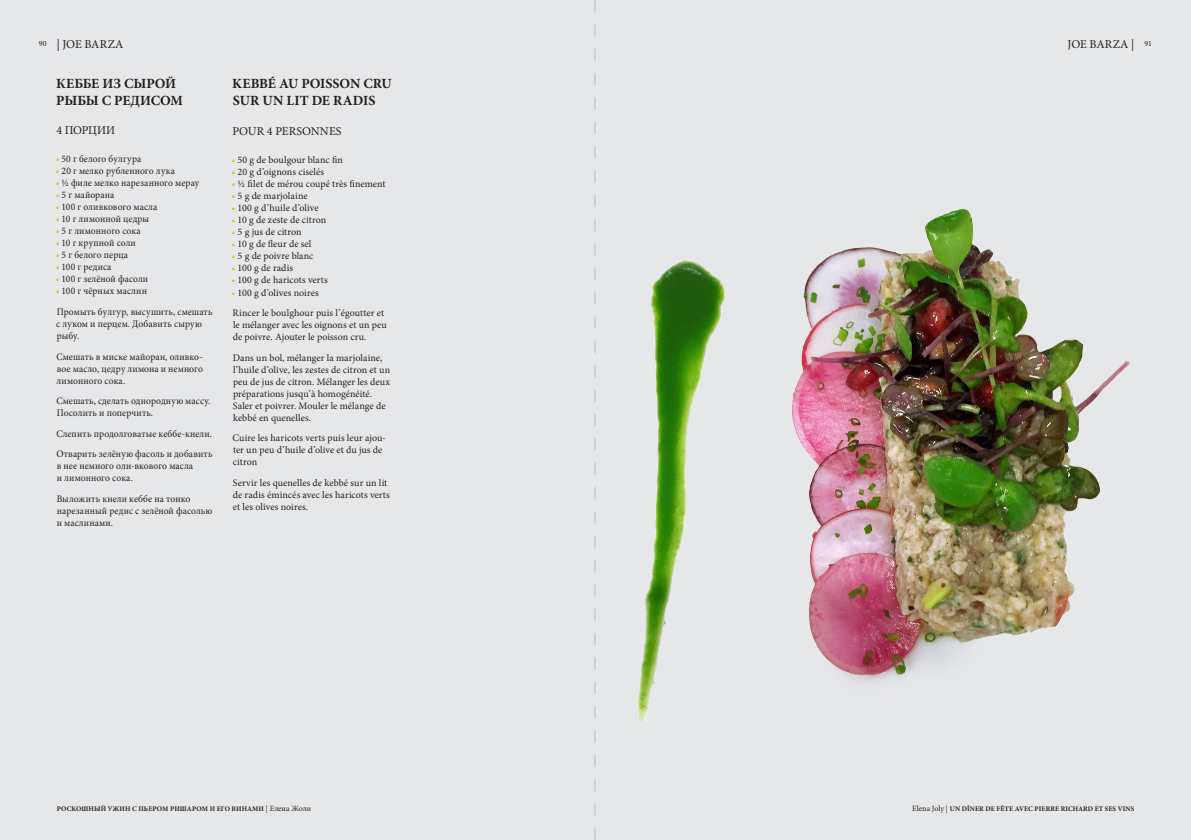
<style>
.page{position:relative;width:1191px;height:840px;background:#fff}
.page>*{position:absolute;margin:0;border:0;box-sizing:border-box;transform-origin:0 0}
.t1{font:700 14px/16.8px "Minion Pro";letter-spacing:-.005em;color:#231f20}
.t2{font:12px "Minion Pro";color:#231f20}
.t3{font:10px/12px "Minion Pro";letter-spacing:.005em;color:#231f20}
.t4{font:10px/12px "Minion Pro";letter-spacing:.005em;color:#231f20;scale:.96 1}
.t5{font:700 7px "Minion Pro";letter-spacing:.01em;color:#231f20}
.s1{color:#dec023}
.s2{font-weight:400;font-size:8px}
</style>
<div class="page">
<div style="left:0;top:0;width:595px;height:839px;background:#e6e7e9"></div>
<div style="left:595px;top:0;width:596px;height:839px;background:#e6e7e9"></div>
<img style="left:638px;top:208px;width:492px;height:514px">
<svg style="left:595px;top:0;width:1px;height:839px"></svg>
<p class="t2" style="left:39px;top:36px;width:86px"><sup>90</sup> | JOE BARZA</p>
<p class="t1" style="left:232px;top:75px;width:161px">KEBBÉ AU POISSON CRU<br>SUR UN LIT DE RADIS</p>
<p class="t1" style="left:56px;top:75px;width:128px">КЕББЕ ИЗ CЫРОЙ<br>РЫБЫ С РЕДИСОМ</p>
<p class="t2" style="left:56px;top:122px;width:60px">4 ПОРЦИИ</p>
<p class="t2" style="left:232px;top:123px;width:111px">POUR 4 PERSONNES</p>
<p class="t3" style="left:231px;top:154px;width:113px"><span class="s1">•</span> 50 g de boulgour blanc fin</p>
<p class="t3" style="left:231px;top:166px;width:94px"><span class="s1">•</span> 20 g d’oignons ciselés</p>
<p class="t3" style="left:231px;top:178px;width:155px"><span class="s1">•</span> ½ filet de mérou coupé très finement</p>
<p class="t3" style="left:231px;top:190px;width:78px"><span class="s1">•</span> 5 g de marjolaine</p>
<p class="t3" style="left:231px;top:202px;width:89px"><span class="s1">•</span> 100 g d’huile d’olive</p>
<p class="t3" style="left:231px;top:214px;width:96px"><span class="s1">•</span> 10 g de zeste de citron</p>
<p class="t3" style="left:231px;top:226px;width:72px"><span class="s1">•</span> 5 g jus de citron</p>
<p class="t3" style="left:231px;top:238px;width:81px"><span class="s1">•</span> 10 g de fleur de sel</p>
<p class="t3" style="left:231px;top:250px;width:84px"><span class="s1">•</span> 5 g de poivre blanc</p>
<p class="t3" style="left:231px;top:262px;width:63px"><span class="s1">•</span> 100 g de radis</p>
<p class="t3" style="left:231px;top:274px;width:98px"><span class="s1">•</span> 100 g de haricots verts</p>
<p class="t3" style="left:231px;top:286px;width:89px"><span class="s1">•</span> 100 g d’olives noires</p>
<p class="t3" style="left:233px;top:307px;width:156px">Rincer le boulghour puis l’égoutter et le mélanger avec les oignons et un peu de poivre. Ajouter le poisson cru.</p>
<p class="t3" style="left:233px;top:351px;width:159px">Dans un bol, mélanger la marjolaine, l’huile d’olive, les zestes de citron et un peu de jus de citron. Mélanger les deux préparations jusqu’à homogénéité.<br>Saler et poivrer. Mouler le mélange de kebbé en quenelles.</p>
<p class="t3" style="left:233px;top:432px;width:155px">Cuire les haricots verts puis leur ajou&shy;ter un peu d’huile d’olive et du jus de citron</p>
<p class="t3" style="left:233px;top:476px;width:158px">Servir les quenelles de kebbé sur un lit de radis émincés avec les haricots verts et les olives noires.</p>
<p class="t4" style="left:56px;top:153px;width:91px"><span class="s1">•</span> 50 г белого булгура</p>
<p class="t4" style="left:56px;top:165px;width:126px"><span class="s1">•</span> 20 г мелко рубленного лука</p>
<p class="t4" style="left:56px;top:177px;width:151px"><span class="s1">•</span> ½ филе мелко нарезанного мерау</p>
<p class="t4" style="left:56px;top:189px;width:63px"><span class="s1">•</span> 5 г майорана</p>
<p class="t4" style="left:56px;top:201px;width:107px"><span class="s1">•</span> 100 г оливкового масла</p>
<p class="t4" style="left:56px;top:213px;width:99px"><span class="s1">•</span> 10 г лимонной цедры</p>
<p class="t4" style="left:56px;top:225px;width:90px"><span class="s1">•</span> 5 г лимонного сока</p>
<p class="t4" style="left:56px;top:237px;width:85px"><span class="s1">•</span> 10 г крупной соли</p>
<p class="t4" style="left:56px;top:249px;width:77px"><span class="s1">•</span> 5 г белого перца</p>
<p class="t4" style="left:56px;top:261px;width:60px"><span class="s1">•</span> 100 г редиса</p>
<p class="t4" style="left:56px;top:273px;width:98px"><span class="s1">•</span> 100 г зелёной фасоли</p>
<p class="t4" style="left:56px;top:285px;width:97px"><span class="s1">•</span> 100 г чёрных маслин</p>
<p class="t4" style="left:56px;top:305px;width:164px">Промыть булгур, высушить, смешать с луком и перцем. Добавить сырую рыбу.</p>
<p class="t4" style="left:56px;top:350px;width:154px;text-align:justify">Смешать в миске майоран, оливко&shy;вое масло, цедру лимона и немного лимонного сока.</p>
<p class="t4" style="left:56px;top:395px;width:162px">Смешать, сделать однородную массу.<br>Посолить и поперчить.</p>
<p class="t4" style="left:56px;top:427px;width:164px">Слепить продолговатые кеббе-кнели.</p>
<p class="t4" style="left:56px;top:448px;width:164px">Отварить зелёную фасоль и добавить в нее немного оли-вкового масла<br>и лимонного сока.</p>
<p class="t4" style="left:57px;top:492px;width:163px">Выложить кнели кеббе на тонко нарезанный редис с зелёной фасолью и маслинами.</p>
<p class="t5" style="left:57px;top:803px;width:256px">РОСКОШНЫЙ УЖИН С ПЬЕРОМ РИШАРОМ И ЕГО ВИНАМИ <span class="s2">| Елена Жоли</span></p>
<p class="t2" style="left:1067px;top:36px;width:86px">JOE BARZA | <sup>91</sup></p>
<p class="t5" style="left:912px;top:803px;width:223px"><span class="s2">Elena Joly |</span> UN DÎNER DE FÊTE AVEC PIERRE RICHARD ET SES VINS</p>
</div>
